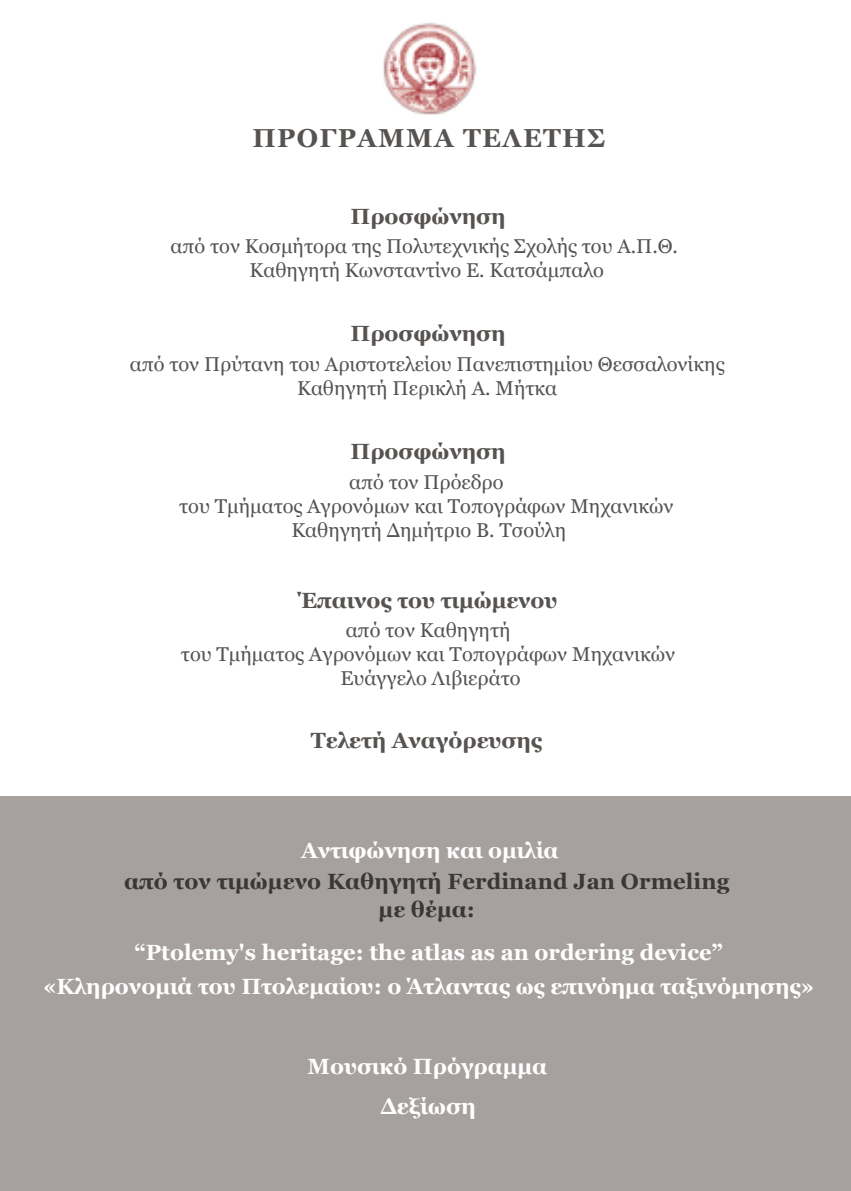
<style>
.page{position:relative;width:851px;height:1191px;background:#fff}
.page>*{position:absolute;margin:0;border:0;box-sizing:border-box;transform-origin:0 0}
.t1{font:700 26px "Georgia";letter-spacing:.05em;color:#565351}
.t2{font:700 22.4px "Georgia";color:#fff}
.t3{font:700 22px/34px "Georgia";color:#fff;text-align:center}
.t4{font:700 22px "Georgia";color:#565351}
.t5{font:700 22px/28px "Georgia";letter-spacing:.005em;color:#3a3836;text-align:center}
.t6{font:20px/24px "Georgia";color:#565351;text-align:center}
</style>
<div class="page">
<div style="left:0;top:796px;width:850px;height:395px;background:#a6a19f"></div>
<img style="left:383px;top:22px;width:93px;height:93px">
<h1 class="t1" style="left:252px;top:124px;width:354px">ΠΡΟΓΡΑΜΜΑ ΤΕΛΕΤΗΣ</h1>
<p class="t4" style="left:350px;top:204px;width:156px">Προσφώνηση</p>
<p class="t6" style="left:171px;top:233px;width:509px">από τον Κοσμήτορα της Πολυτεχνικής Σχολής του Α.Π.Θ.<br>Καθηγητή Κωνσταντίνο Ε. Κατσάμπαλο</p>
<p class="t4" style="left:350px;top:321px;width:156px">Προσφώνηση</p>
<p class="t6" style="left:130px;top:352px;width:596px">από τον Πρύτανη του Αριστοτελείου Πανεπιστημίου Θεσσαλονίκης<br>Καθηγητή Περικλή Α. Μήτκα</p>
<p class="t4" style="left:350px;top:438px;width:156px">Προσφώνηση</p>
<p class="t6" style="left:179px;top:470px;width:495px">από τον Πρόεδρο<br>του Τμήματος Αγρονόμων και Τοπογράφων Μηχανικών<br>Καθηγητή Δημήτριο Β. Τσούλη</p>
<p class="t4" style="left:298px;top:587px;width:261px">Έπαινος του τιμώμενου</p>
<p class="t6" style="left:181px;top:618px;width:495px">από τον Καθηγητή<br>του Τμήματος Αγρονόμων και Τοπογράφων Μηχανικών<br>Ευάγγελο Λιβιεράτο</p>
<p class="t4" style="left:311px;top:728px;width:233px">Τελετή Αναγόρευσης</p>
<p class="t3" style="left:301px;top:833px;width:259px">Αντιφώνηση και ομιλία</p>
<p class="t5" style="left:124px;top:867px;width:606px">από τον τιμώμενο Καθηγητή Ferdinand Jan Ormeling με θέμα:</p>
<p class="t3" style="left:43px;top:935px;width:772px">“Ptolemy's heritage: the atlas as an ordering device”<br>«Κληρονομιά του Πτολεμαίου: ο Άτλαντας ως επινόημα ταξινόμησης»</p>
<p class="t3" style="left:307px;top:1049px;width:241px">Μουσικό Πρόγραμμα</p>
<p class="t2" style="left:380px;top:1093px;width:97px">Δεξίωση</p>
</div>
